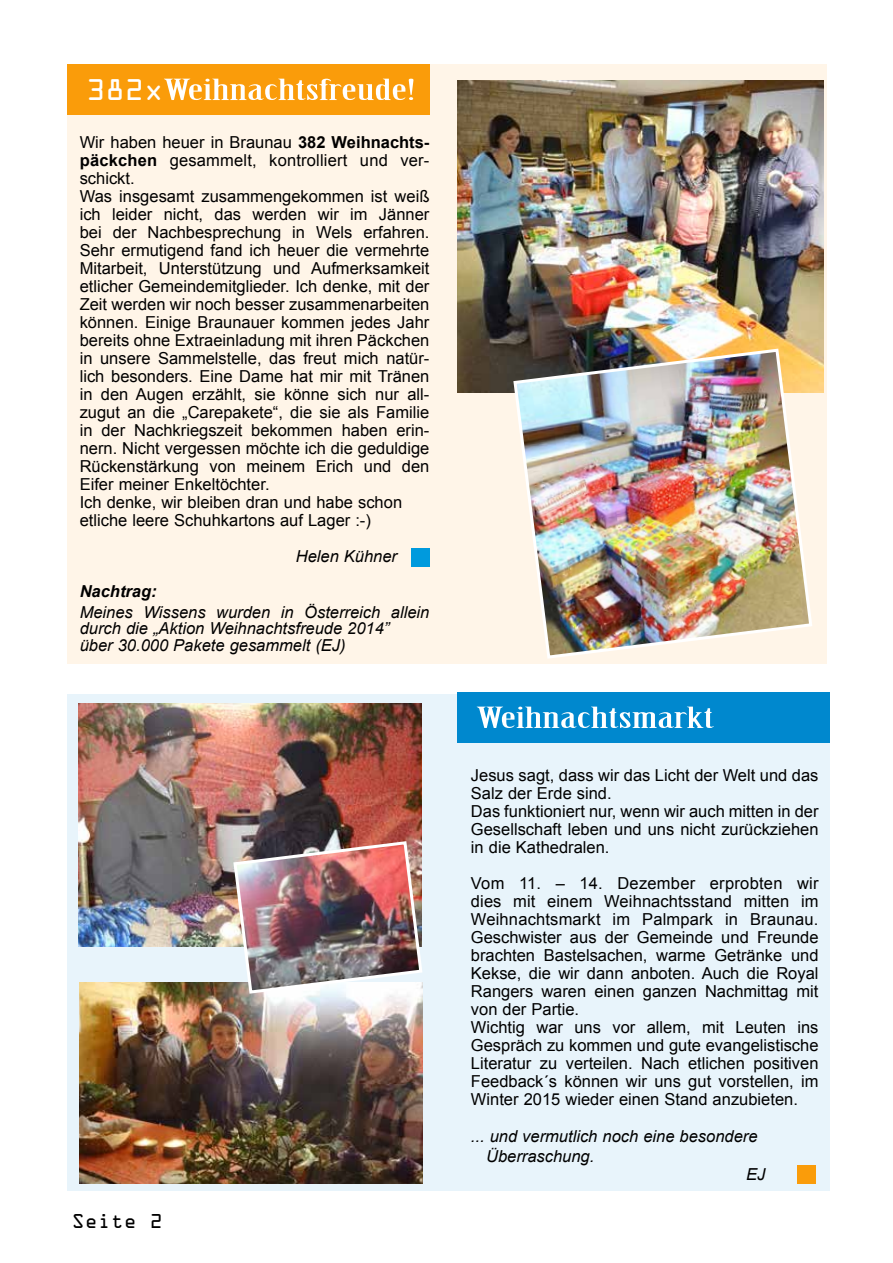
<style>
.page{position:relative;width:893px;height:1263px;background:#fff}
.page>*{position:absolute;margin:0;border:0;box-sizing:border-box;transform-origin:0 0}
.t1{font:28.5px "Birch Std";color:#fff;scale:2 1}
.t2{font:18px "OCRA Std";color:#000}
.t3{font:16.5px/18px "Arial";color:#000}
.t4{font:italic 16.5px/16.5px "Arial";color:#000}
.t5{font:italic 700 16.5px "Arial";color:#000}
.s1{font-family:"OCRA Std";font-size:26.85px}
.s2{font-weight:700}
</style>
<div class="page">
<div style="left:67px;top:64px;width:759px;height:599px;background:#fff5e8"></div>
<div style="left:411px;top:549px;width:18px;height:18px;background:#009add"></div>
<div style="left:67px;top:694px;width:762px;height:497px;background:#e8f4fb"></div>
<div style="left:457px;top:692px;width:372px;height:50px;background:#0088ce"></div>
<div style="left:67px;top:64px;width:362px;height:51px;background:#fa9c0a"></div>
<div style="left:797px;top:1165px;width:19px;height:18px;background:#fa9c0a"></div>
<img style="left:457px;top:81px;width:366px;height:311px">
<img style="left:512px;top:347px;width:302px;height:312px">
<img style="left:80px;top:982px;width:343px;height:201px">
<img style="left:78px;top:703px;width:343px;height:243px">
<img style="left:232px;top:839px;width:191px;height:156px">
<h1 class="t1" style="left:86px;top:74px;width:166px"><span class="s1">382x</span>Weihnachtsfreude!</h1>
<p class="t3" style="left:80px;top:133px;width:351px">Wir haben heuer in Braunau <span class="s2">382 Weihnachts&shy;päckchen</span> gesammelt, kontrolliert und ver&shy;schickt.<br>Was insgesamt zusammengekommen ist weiß ich leider nicht, das werden wir im Jänner bei der Nachbesprechung in Wels erfahren.<br>Sehr ermutigend fand ich heuer die vermehrte Mitarbeit, Unterstützung und Aufmerksamkeit etlicher Gemeindemitglieder. Ich denke, mit der Zeit werden wir noch besser zusammenarbeiten können. Einige Braunauer kommen jedes Jahr bereits ohne Extraeinladung mit ihren Päckchen in unsere Sammelstelle, das freut mich natür&shy;lich besonders. Eine Dame hat mir mit Tränen in den Augen erzählt, sie könne sich nur all&shy;zugut an die „Carepakete“, die sie als Familie in der Nachkriegszeit bekommen haben erin&shy;nern. Nicht vergessen möchte ich die geduldige Rückenstärkung von meinem Erich und den Eifer meiner Enkeltöchter.<br>Ich denke, wir bleiben dran und habe schon etliche leere Schuhkartons auf Lager :-)</p>
<p class="t4" style="left:296px;top:548px;width:103px">Helen Kühner</p>
<p class="t5" style="left:80px;top:580px;width:79px">Nachtrag:</p>
<p class="t4" style="left:80px;top:604px;width:351px">Meines Wissens wurden in Österreich allein durch die „Aktion Weihnachtsfreude 2014”<br>über 30.000 Pakete gesammelt (EJ)</p>
<p class="t2" style="left:72px;top:1213px;width:92px">Seite 2</p>
<h1 class="t1" style="left:476px;top:702px;width:120px">Weihnachtsmarkt</h1>
<p class="t3" style="left:471px;top:766px;width:349px">Jesus sagt, dass wir das Licht der Welt und das Salz der Erde sind.<br>Das funktioniert nur, wenn wir auch mitten in der Gesellschaft leben und uns nicht zurückziehen in die Kathedralen.</p>
<p class="t3" style="left:471px;top:874px;width:349px">Vom 11. – 14. Dezember erprobten wir dies mit einem Weihnachtsstand mitten im Weihnachtsmarkt im Palmpark in Braunau.<br>Geschwister aus der Gemeinde und Freunde brachten Bastelsachen, warme Getränke und Kekse, die wir dann anboten. Auch die Royal Rangers waren einen ganzen Nachmittag mit von der Partie.<br>Wichtig war uns vor allem, mit Leuten ins Gespräch zu kommen und gute evangelistische Literatur zu verteilen. Nach etlichen positiven Feedback´s können wir uns gut vorstellen, im Winter 2015 wieder einen Stand anzubieten.</p>
<p class="t4" style="left:486px;top:1127px;width:273px;line-height:19.5px;text-indent:-15px">... und vermutlich noch eine besondere<br>Überraschung.</p>
<p class="t4" style="left:746px;top:1166px;width:21px">EJ</p>
</div>
